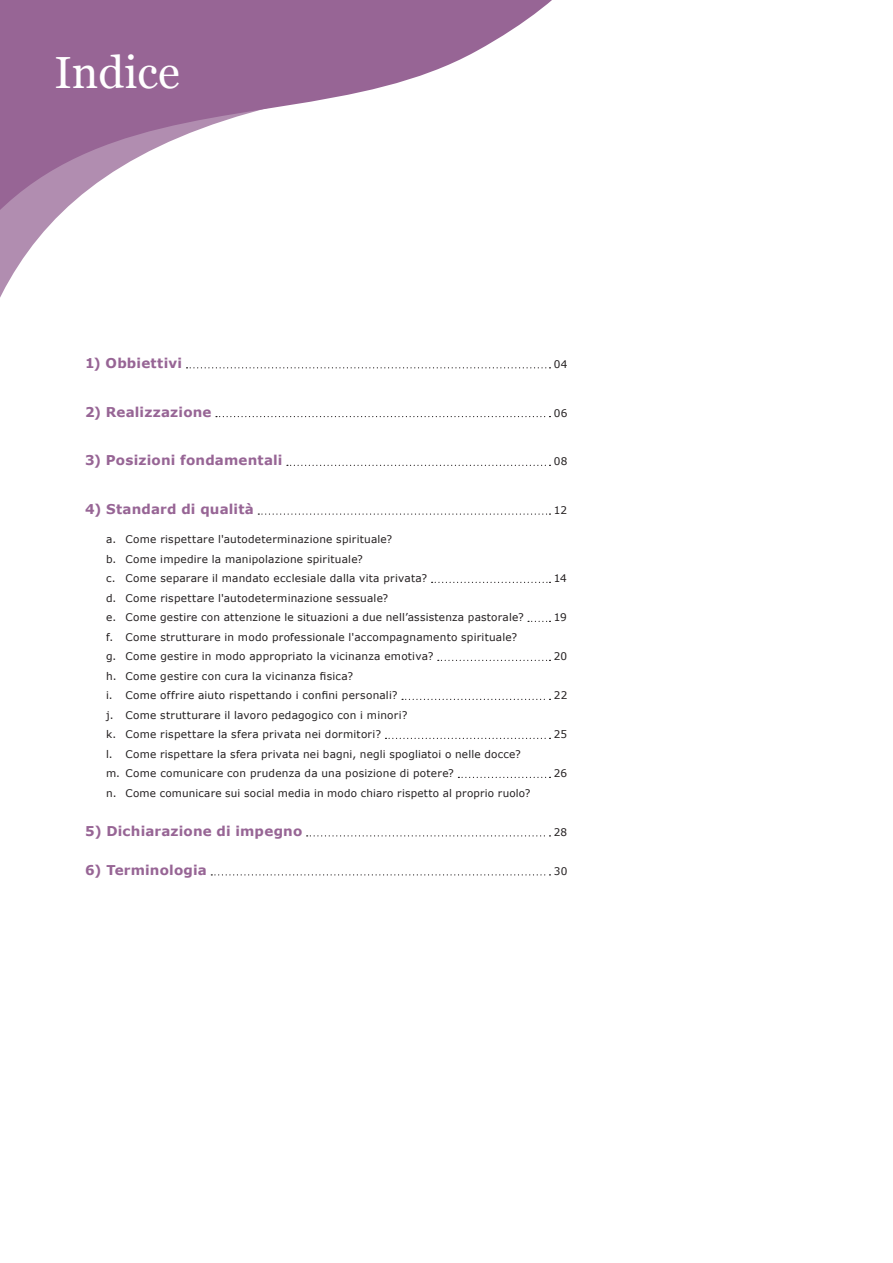
<style>
.page{position:relative;width:893px;height:1263px;background:#fff}
.page>*{position:absolute;margin:0;border:0;box-sizing:border-box;transform-origin:0 0}
.t1{font:45px "Georgia";color:#fff}
.t2{font:700 13.5px "Verdana";letter-spacing:.015em;color:#976595}
.t3{font:10.5px/19.5px "Verdana";letter-spacing:.02em;color:#231f20}
</style>
<div class="page">
<svg style="left:0;top:0;width:552px;height:876px"></svg>
<svg style="left:187px;top:367px;width:363px;height:1px"></svg>
<svg style="left:216px;top:416px;width:334px;height:1px"></svg>
<svg style="left:287px;top:465px;width:263px;height:1px"></svg>
<svg style="left:258px;top:513px;width:292px;height:2px"></svg>
<svg style="left:432px;top:582px;width:118px;height:1px"></svg>
<svg style="left:528px;top:621px;width:22px;height:1px"></svg>
<svg style="left:438px;top:660px;width:112px;height:1px"></svg>
<svg style="left:402px;top:699px;width:148px;height:1px"></svg>
<svg style="left:385px;top:738px;width:165px;height:1px"></svg>
<svg style="left:458px;top:777px;width:92px;height:1px"></svg>
<svg style="left:307px;top:835px;width:243px;height:1px"></svg>
<svg style="left:211px;top:874px;width:339px;height:1px"></svg>
<h1 class="t1" style="left:54px;top:39px;width:127px">Indice</h1>
<p class="t2" style="left:85px;top:354px;width:99px">1) Obbiettivi</p>
<p class="t3" style="left:554px;top:354px;width:15px">04</p>
<p class="t2" style="left:85px;top:403px;width:128px">2) Realizzazione</p>
<p class="t3" style="left:554px;top:403px;width:15px">06</p>
<p class="t2" style="left:85px;top:452px;width:199px">3) Posizioni fondamentali</p>
<p class="t3" style="left:554px;top:452px;width:15px">08</p>
<p class="t2" style="left:85px;top:500px;width:170px">4) Standard di qualità</p>
<p class="t3" style="left:554px;top:501px;width:15px">12</p>
<p class="t3" style="left:106px;top:530px;width:323px">a. Come rispettare l'autodeterminazione spirituale?<br>b. Come impedire la manipolazione spirituale?<br>c. Come separare il mandato ecclesiale dalla vita privata?</p>
<p class="t3" style="left:554px;top:569px;width:14px">14</p>
<p class="t3" style="left:106px;top:588px;width:419px">d. Come rispettare l'autodeterminazione sessuale?<br>e. Come gestire con attenzione le situazioni a due nell’assistenza pastorale?</p>
<p class="t3" style="left:106px;top:627px;width:413px">f. Come strutturare in modo professionale l'accompagnamento spirituale? g. Come gestire in modo appropriato la vicinanza emotiva?</p>
<p class="t3" style="left:106px;top:666px;width:293px">h. Come gestire con cura la vicinanza fisica?<br>i. Come offrire aiuto rispettando i confini personali?</p>
<p class="t3" style="left:106px;top:705px;width:303px">j. Come strutturare il lavoro pedagogico con i minori? k. Come rispettare la sfera privata nei dormitori?</p>
<p class="t3" style="left:106px;top:744px;width:416px">l. Come rispettare la sfera privata nei bagni, negli spogliatoi o nelle docce? m. Come comunicare con prudenza da una posizione di potere?</p>
<p class="t3" style="left:554px;top:608px;width:15px">19</p>
<p class="t3" style="left:554px;top:647px;width:15px">20</p>
<p class="t3" style="left:554px;top:686px;width:15px">22</p>
<p class="t3" style="left:554px;top:725px;width:15px">25</p>
<p class="t3" style="left:554px;top:764px;width:15px">26</p>
<p class="t3" style="left:106px;top:783px;width:426px">n. Come comunicare sui social media in modo chiaro rispetto al proprio ruolo?</p>
<p class="t2" style="left:85px;top:822px;width:219px">5) Dichiarazione di impegno</p>
<p class="t3" style="left:554px;top:822px;width:15px">28</p>
<p class="t2" style="left:85px;top:861px;width:123px">6) Terminologia</p>
<p class="t3" style="left:554px;top:861px;width:15px">30</p>
</div>
